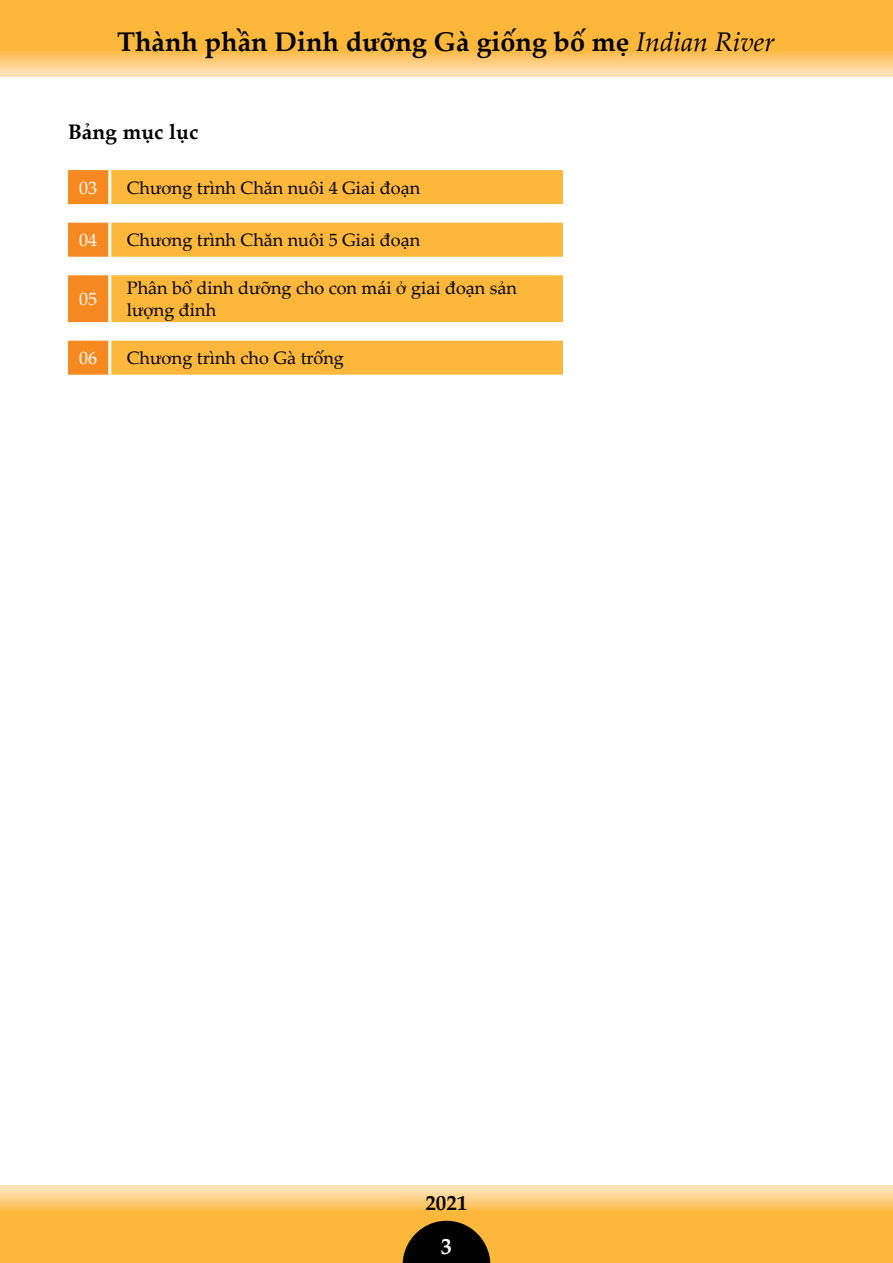
<style>
.page{position:relative;width:893px;height:1263px;background:#fff}
.page>*{position:absolute;margin:0;border:0;box-sizing:border-box;transform-origin:0 0}
.t1{font:700 27px "Palatino Linotype";color:#000}
.t2{font:700 22.5px "Palatino Linotype";color:#fff}
.t3{font:700 21px "Palatino Linotype";color:#000}
.t4{font:18px/21.6px "Palatino Linotype";color:#000}
.t5{font:18px "Palatino Linotype";color:#fff}
.s1{font-weight:400;font-style:italic}
</style>
<div class="page">
<svg style="left:0;top:1185px;width:893px;height:78px;background:#fdc056"></svg>
<svg style="left:403px;top:1221px;width:87px;height:42px;background:#36270c"></svg>
<svg style="left:0;top:0;width:893px;height:77px;background:#fdbf54"></svg>
<svg style="left:68px;top:170px;width:40px;height:205px"></svg>
<svg style="left:111px;top:170px;width:452px;height:205px;fill:#fdb73b"></svg>
<h1 class="t1" style="left:117px;top:22px;width:659px">Thành phần Dinh dưỡng Gà giống bố mẹ <span class="s1">Indian River</span></h1>
<p class="t3" style="left:68px;top:117px;width:132px">Bảng mục lục</p>
<p class="t5" style="left:79px;top:175px;width:19px">03</p>
<p class="t4" style="left:127px;top:176px;width:295px">Chương trình Chăn nuôi 4 Giai đoạn</p>
<p class="t5" style="left:79px;top:227px;width:19px">04</p>
<p class="t4" style="left:127px;top:229px;width:295px">Chương trình Chăn nuôi 5 Giai đoạn</p>
<p class="t5" style="left:79px;top:286px;width:19px">05</p>
<p class="t4" style="left:127px;top:277px;width:392px">Phân bổ dinh dưỡng cho con mái ở giai đoạn sản lượng đỉnh</p>
<p class="t5" style="left:79px;top:345px;width:19px">06</p>
<p class="t4" style="left:127px;top:347px;width:219px">Chương trình cho Gà trống</p>
<p class="t3" style="left:425px;top:1188px;width:43px">2021</p>
<p class="t2" style="left:441px;top:1230px;width:13px">3</p>
</div>
